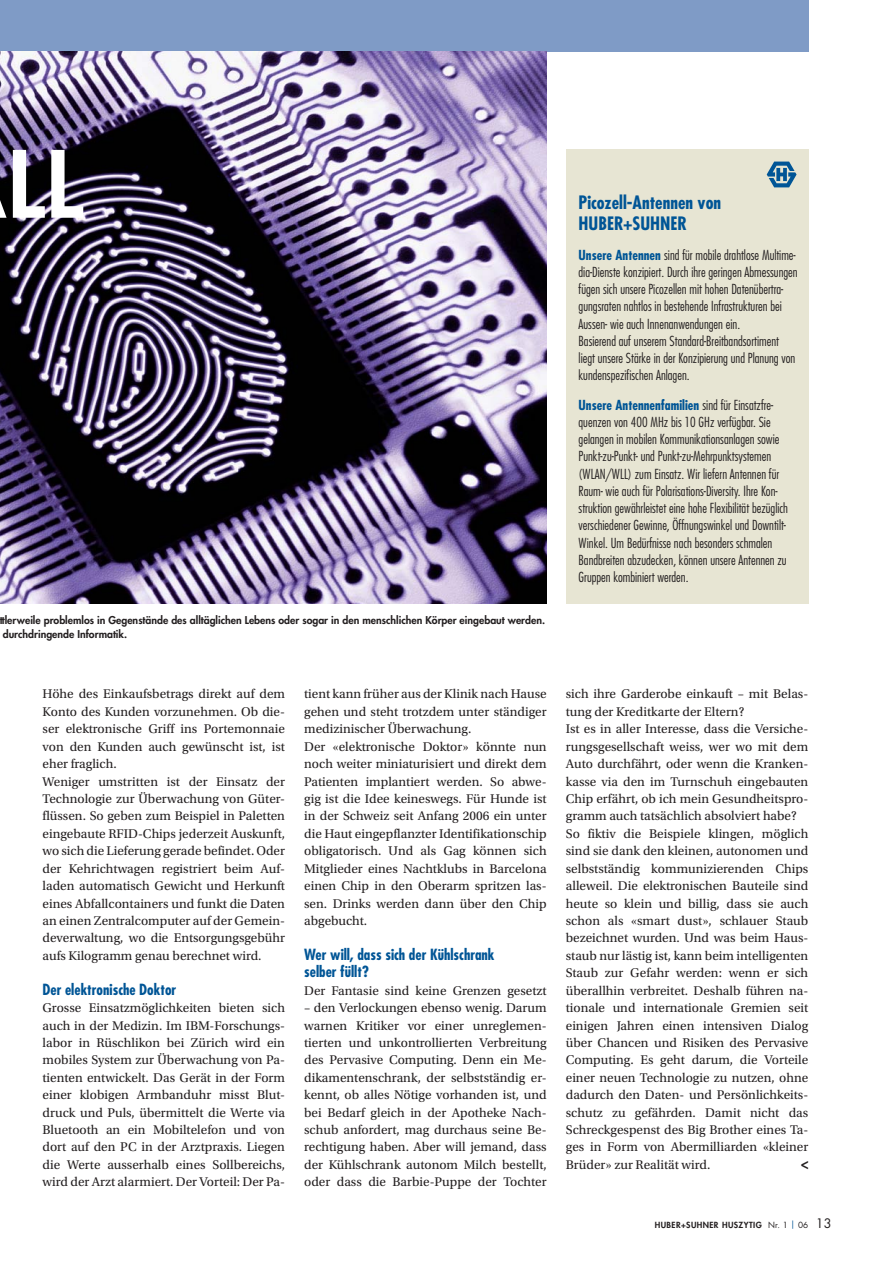
<style>
.page{position:relative;width:893px;height:1263px;background:#fff}
.page>*{position:absolute;margin:0;border:0;box-sizing:border-box;transform-origin:0 0}
.t1{font:800 90px "Futura Std";color:#fff}
.t2{font:700 condensed 18px/21px "Futura Std";color:#005596}
.t3{font:700 condensed 15px/17.4px "Futura Std";color:#005596}
.t4{font:700 condensed 15px "Futura Std";color:#231f20}
.t5{font:300 condensed 13.5px/17.2px "Futura Std";color:#231f20}
.t6{font:13.35px/17.4px "Utopia Std";color:#231f20}
.t7{font:800 10.5px/13.8px "Futura Std";color:#231f20}
.t8{font:800 8.25px "Futura Std";letter-spacing:.05em;color:#231f20}
.s1{font-weight:700;color:#005596}
.s2{font-weight:400}
.s3{font-weight:400;color:#005596}
.s4{font-weight:400;font-size:12.75px}
</style>
<div class="page">
<div style="left:0;top:0;width:808px;height:51px;background:#7f9bc6"></div>
<div style="left:566px;top:149px;width:242px;height:455px;background:#e7e5d3"></div>
<img style="left:0;top:51px;width:546px;height:553px">
<svg style="left:766px;top:162px;width:30px;height:25px"></svg>
<h1 class="t1" style="left:8px;top:143px;width:76px">LL</h1>
<p class="t7" style="left:3px;top:614px;width:544px;text-indent:-4px">ttlerweile problemlos in Gegenstände des alltäglichen Lebens oder sogar in den menschlichen Körper eingebaut werden. durchdringende Informatik.</p>
<h2 class="t2" style="left:578px;top:194px;width:144px">Picozell-Antennen von<br>HUBER+SUHNER</h2>
<p class="t5" style="left:578px;top:247px;width:220px"><span class="s1">Unsere Antennen</span> sind für mobile drahtlose Multime&shy;dia-Dienste konzipiert. Durch ihre geringen Abmessungen fügen sich unsere Picozellen mit hohen Datenübertra&shy;gungsraten nahtlos in bestehende Infrastrukturen bei Aussen- wie auch Innenanwendungen ein.<br>Basierend auf unserem Standard-Breitbandsortiment liegt unsere Stärke in der Konzipierung und Planung von kundenspezifischen Anlagen.</p>
<p class="t5" style="left:578px;top:397px;width:211px"><span class="s1">Unsere Antennenfamilien</span> sind für Einsatzfre&shy;quenzen von 400 MHz bis 10 GHz verfügbar. Sie gelangen in mobilen Kommunikationsanlagen sowie Punkt-zu-Punkt- und Punkt-zu-Mehrpunktsystemen (WLAN/WLL) zum Einsatz. Wir liefern Antennen für Raum- wie auch für Polarisations-Diversity. Ihre Kon&shy;struktion gewährleistet eine hohe Flexibilität bezüglich verschiedener Gewinne, Öffnungswinkel und Downtilt-Winkel. Um Bedürfnisse nach besonders schmalen Bandbreiten abzudecken, können unsere Antennen zu Gruppen kombiniert werden.</p>
<p class="t6" style="left:43px;top:687px;width:244px">Höhe des Einkaufsbetrags direkt auf dem Konto des Kunden vorzunehmen. Ob die&shy;ser elektronische Griff ins Portemonnaie von den Kunden auch gewünscht ist, ist eher fraglich.<br>Weniger umstritten ist der Einsatz der Technologie zur Überwachung von Güter&shy;flüssen. So geben zum Beispiel in Paletten eingebaute RFID-Chips jederzeit Auskunft, wo sich die Lieferung gerade befindet. Oder der Kehrichtwagen registriert beim Auf&shy;laden automatisch Gewicht und Herkunft eines Abfallcontainers und funkt die Daten an einen Zentralcomputer auf der Gemein&shy;deverwaltung, wo die Entsorgungsgebühr aufs Kilogramm genau berechnet wird.</p>
<p class="t3" style="left:43px;top:981px;width:135px">Der elektronische Doktor</p>
<p class="t6" style="left:43px;top:1000px;width:244px;text-align:justify">Grosse Einsatzmöglichkeiten bieten sich auch in der Medizin. Im IBM-Forschungs&shy;labor in Rüschlikon bei Zürich wird ein mobiles System zur Überwachung von Pa&shy;tienten entwickelt. Das Gerät in der Form einer klobigen Armbanduhr misst Blut&shy;druck und Puls, übermittelt die Werte via Bluetooth an ein Mobiltelefon und von dort auf den PC in der Arztpraxis. Liegen die Werte ausserhalb eines Sollbereichs, wird der Arzt alarmiert. Der Vorteil: Der Pa-</p>
<p class="t6" style="left:304px;top:687px;width:244px">tient kann früher aus der Klinik nach Hause gehen und steht trotzdem unter ständiger medizinischer Überwachung.<br>Der «elektronische Doktor» könnte nun noch weiter miniaturisiert und direkt dem Patienten implantiert werden. So abwe&shy;gig ist die Idee keineswegs. Für Hunde ist in der Schweiz seit Anfang 2006 ein unter die Haut eingepflanzter Identifikationschip obligatorisch. Und als Gag können sich Mitglieder eines Nachtklubs in Barcelona einen Chip in den Oberarm spritzen las&shy;sen. Drinks werden dann über den Chip abgebucht.</p>
<p class="t3" style="left:304px;top:947px;width:192px">Wer will, dass sich der Kühlschrank selber füllt?</p>
<p class="t6" style="left:304px;top:983px;width:244px">Der Fantasie sind keine Grenzen gesetzt</p>
<p class="t6" style="left:304px;top:1000px;width:244px;text-align:justify">– den Verlockungen ebenso wenig. Darum warnen Kritiker vor einer unreglemen&shy;tierten und unkontrollierten Verbreitung des Pervasive Computing. Denn ein Me&shy;dikamentenschrank, der selbstständig er&shy;kennt, ob alles Nötige vorhanden ist, und bei Bedarf gleich in der Apotheke Nach&shy;schub anfordert, mag durchaus seine Be&shy;rechtigung haben. Aber will jemand, dass der Kühlschrank autonom Milch bestellt, oder dass die Barbie-Puppe der Tochter</p>
<p class="t6" style="left:566px;top:687px;width:244px">sich ihre Garderobe einkauft – mit Belas&shy;tung der Kreditkarte der Eltern?<br>Ist es in aller Interesse, dass die Versiche&shy;rungsgesellschaft weiss, wer wo mit dem Auto durchfährt, oder wenn die Kranken&shy;kasse via den im Turnschuh eingebauten Chip erfährt, ob ich mein Gesundheitspro&shy;gramm auch tatsächlich absolviert habe?<br>So fiktiv die Beispiele klingen, möglich sind sie dank den kleinen, autonomen und selbstständig kommunizierenden Chips alleweil. Die elektronischen Bauteile sind heute so klein und billig, dass sie auch schon als «smart dust», schlauer Staub bezeichnet wurden. Und was beim Haus&shy;staub nur lästig ist, kann beim intelligenten Staub zur Gefahr werden: wenn er sich überallhin verbreitet. Deshalb führen na&shy;tionale und internationale Gremien seit einigen Jahren einen intensiven Dialog über Chancen und Risiken des Pervasive Computing. Es geht darum, die Vorteile einer neuen Technologie zu nutzen, ohne dadurch den Daten- und Persönlichkeits&shy;schutz zu gefährden. Damit nicht das Schreckgespenst des Big Brother eines Ta&shy;ges in Form von Abermilliarden «kleiner Brüder» zur Realität wird.</p>
<p class="t4" style="left:801px;top:1156px;width:9px">&lt;</p>
<p class="t8" style="left:654px;top:1221px;width:178px">HUBER+SUHNER HUSZYTIG <span class="s2">Nr. 1</span> <span class="s3">|</span> <span class="s2">06</span> <span class="s4">13</span></p>
</div>
